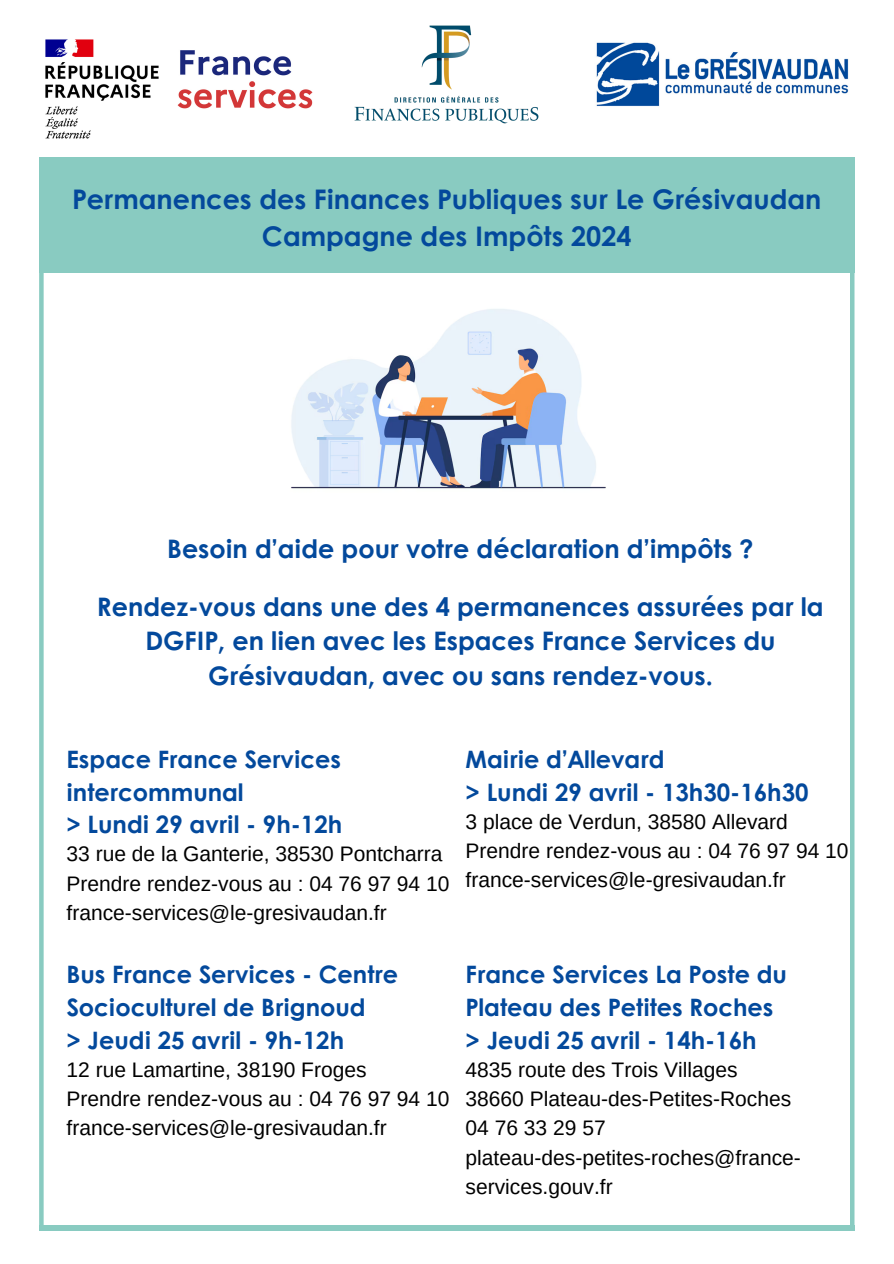
<style>
.page{position:relative;width:894px;height:1264px;background:#fff}
.page>*{position:absolute;margin:0;border:0;box-sizing:border-box;transform-origin:0 0}
.t1{font:700 27px/37.2px "Century Gothic";color:#03499c;text-align:center}
.t2{font:700 25.5px/34.8px "Century Gothic";color:#03499c;text-align:center}
.t3{font:700 24px/32.7px "Century Gothic";color:#03499c}
.t4{font:21px/29.2px "Arimo";color:#000}
</style>
<div class="page">
<div style="left:39px;top:237px;width:5px;height:992px;background:#89cbc1"></div>
<div style="left:849px;top:237px;width:5px;height:992px;background:#89cbc1"></div>
<div style="left:39px;top:1224px;width:815px;height:6px;background:#89cbc1"></div>
<img style="left:354px;top:25px;width:185px;height:99px">
<div style="left:39px;top:158px;width:815px;height:115px;background:#89cbc1"></div>
<img style="left:291px;top:309px;width:315px;height:180px">
<img style="left:596px;top:42px;width:253px;height:65px">
<img style="left:45px;top:39px;width:114px;height:100px">
<img style="left:177px;top:50px;width:136px;height:59px">
<h1 class="t1" style="left:72px;top:179px;width:750px">Permanences des Finances Publiques sur Le Grésivaudan<br>Campagne des Impôts 2024</h1>
<p class="t2" style="left:167px;top:530px;width:587px">Besoin d’aide pour votre déclaration d’impôts ?</p>
<h1 class="t2" style="left:97px;top:587px;width:727px">Rendez-vous dans une des 4 permanences assurées par la<br>DGFIP, en lien avec les Espaces France Services du<br>Grésivaudan, avec ou sans rendez-vous.</h1>
<h2 class="t3" style="left:66px;top:741px;width:277px">Espace France Services intercommunal<br>&gt; Lundi 29 avril - 9h-12h</h2>
<h2 class="t4" style="left:66px;top:839px;width:384px">33 rue de la Ganterie, 38530 Pontcharra<br>Prendre rendez-vous au : 04 76 97 94 10 france-services@le-gresivaudan.fr</h2>
<h2 class="t3" style="left:66px;top:957px;width:333px">Bus France Services - Centre<br>Socioculturel de Brignoud<br>&gt; Jeudi 25 avril - 9h-12h</h2>
<h2 class="t4" style="left:66px;top:1054px;width:384px">12 rue Lamartine, 38190 Froges<br>Prendre rendez-vous au : 04 76 97 94 10 france-services@le-gresivaudan.fr</h2>
<p class="t3" style="left:465px;top:741px;width:200px">Mairie d’Allevard</p>
<p class="t3" style="left:465px;top:774px;width:344px">&gt; Lundi 29 avril - 13h30-16h30</p>
<p class="t4" style="left:465px;top:806px;width:324px">3 place de Verdun, 38580 Allevard</p>
<p class="t4" style="left:465px;top:836px;width:384px">Prendre rendez-vous au : 04 76 97 94 10</p>
<p class="t4" style="left:465px;top:865px;width:321px">france-services@le-gresivaudan.fr</p>
<p class="t3" style="left:465px;top:957px;width:323px">France Services La Poste du<br>Plateau des Petites Roches</p>
<p class="t3" style="left:465px;top:1022px;width:292px">&gt; Jeudi 25 avril - 14h-16h</p>
<p class="t4" style="left:465px;top:1054px;width:273px">4835 route des Trois Villages</p>
<p class="t4" style="left:465px;top:1084px;width:327px">38660 Plateau-des-Petites-Roches</p>
<p class="t4" style="left:465px;top:1113px;width:142px">04 76 33 29 57</p>
<p class="t4" style="left:465px;top:1142px;width:337px">plateau-des-petites-roches@france&shy;services.gouv.fr</p>
</div>
